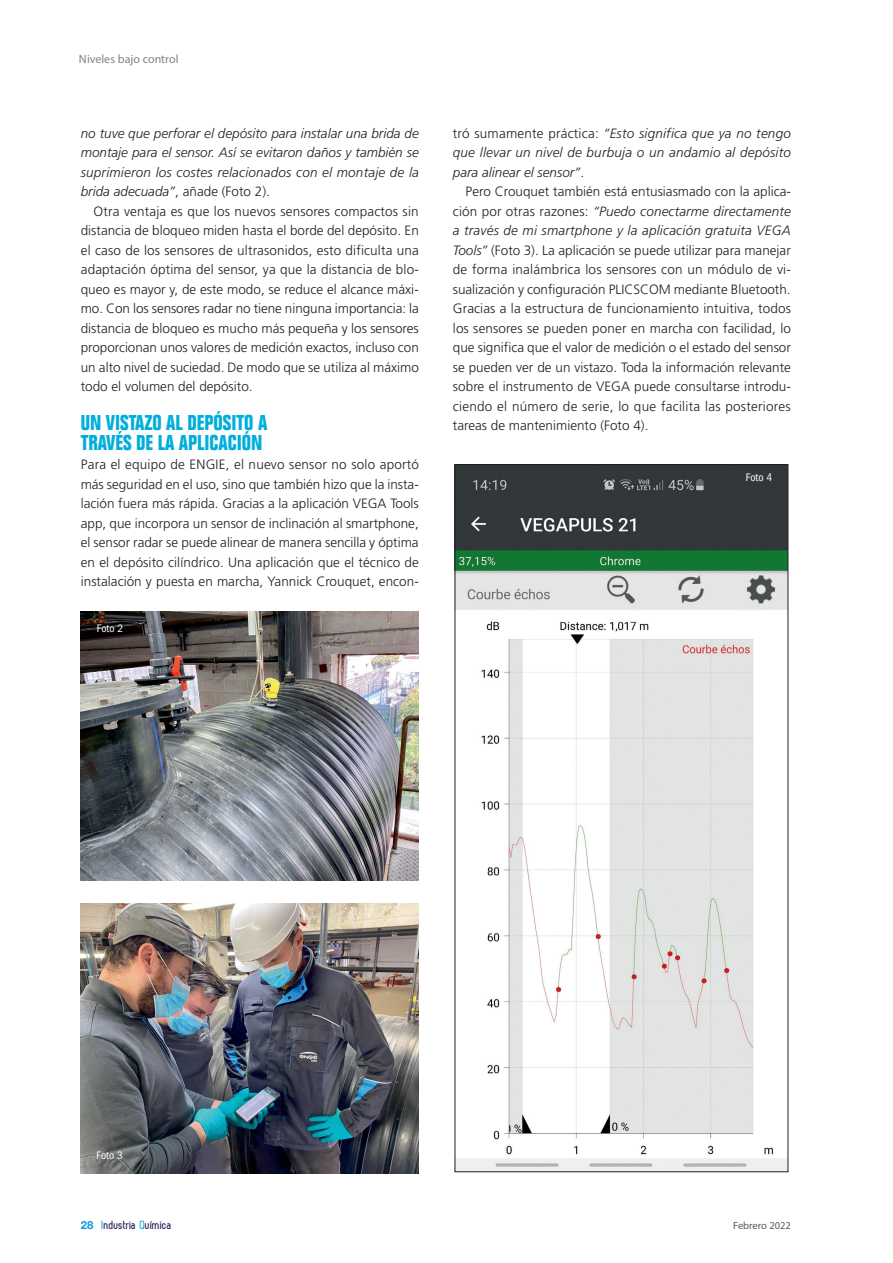
<style>
.page{position:relative;width:893px;height:1263px;background:#fff}
.page>*{position:absolute;margin:0;border:0;box-sizing:border-box;transform-origin:0 0}
._02_IQ_APARTADO{font:700 condensed 21px/19.5px "Folio";color:#00aedc}
._01-TEXTO{font:300 13.5px/19.5px "Frutiger";color:#231f20;text-align:justify}
._01-TEXTO_sin_sangri{font:300 13.5px/19.5px "Frutiger";color:#231f20;text-align:justify}
._01-TEXTO-2{font:italic 300 13.5px/19.5px "Frutiger";letter-spacing:.015em;color:#231f20;text-align:justify}
._01-TEXTO_sin_sangri-2{font:italic 300 13.5px/19.5px "Frutiger";letter-spacing:.015em;color:#231f20;text-align:justify}
.t1{font:700 12px "Zag";color:#27235f}
.t2{font:12px "Myriad Pro";color:#808285}
.IQ_pie_de_foto{font:condensed 11.25px "Franklin Gothic";color:#fff}
.t3{font:10.5px "Myriad Pro";color:#57585a}
.s1{font-style:normal}
.s2{font-style:italic}
.s3{font-family:"Helvetica Neue LT Std";font-size:11.25px;color:#069ddc}
.s4{color:#1bace1}
</style>
<div class="page">
<img style="left:81px;top:611px;width:337px;height:269px">
<img style="left:81px;top:904px;width:337px;height:269px">
<img style="left:457px;top:466px;width:329px;height:704px">
<p class="t2" style="left:79px;top:51px;width:101px">Niveles bajo control</p>
<p class="_01-TEXTO-2" style="left:81px;top:124px;width:340px">no tuve que perforar el depósito para instalar una brida de montaje para el sensor. Así se evitaron daños y también se suprimieron los costes relacionados con el montaje de la brida adecuada”<span class="s1">, añade (Foto 2).</span></p>
<p class="_01-TEXTO" style="left:81px;top:202px;width:340px;text-indent:13px">Otra ventaja es que los nuevos sensores compactos sin distancia de bloqueo miden hasta el borde del depósito. En el caso de los sensores de ultrasonidos, esto dificulta una adaptación óptima del sensor, ya que la distancia de blo&shy;queo es mayor y, de este modo, se reduce el alcance máxi&shy;mo. Con los sensores radar no tiene ninguna importancia: la distancia de bloqueo es mucho más pequeña y los sensores proporcionan unos valores de medición exactos, incluso con un alto nivel de suciedad. De modo que se utiliza al máximo todo el volumen del depósito.</p>
<p class="_02_IQ_APARTADO" style="left:81px;top:414px;width:188px">UN VISTAZO AL DEPÓSITO A<br>TRAVÉS DE LA APLICACIÓN</p>
<p class="_01-TEXTO_sin_sangri" style="left:81px;top:455px;width:340px">Para el equipo de ENGIE, el nuevo sensor no solo aportó más seguridad en el uso, sino que también hizo que la insta&shy;lación fuera más rápida. Gracias a la aplicación VEGA Tools app, que incorpora un sensor de inclinación al smartphone, el sensor radar se puede alinear de manera sencilla y óptima en el depósito cilíndrico. Una aplicación que el técnico de instalación y puesta en marcha, Yannick Crouquet, encon-</p>
<p class="IQ_pie_de_foto" style="left:97px;top:622px;width:28px">Foto 2</p>
<p class="_01-TEXTO_sin_sangri-2" style="left:453px;top:124px;width:340px"><span class="s1">tró sumamente práctica:</span> “Esto significa que ya no tengo que llevar un nivel de burbuja o un andamio al depósito para alinear el sensor”<span class="s1">.</span></p>
<p class="_01-TEXTO" style="left:453px;top:182px;width:340px;text-indent:13px">Pero Crouquet también está entusiasmado con la aplica&shy;ción por otras razones: <span class="s2">“Puedo conectarme directamente a través de mi smartphone y la aplicación gratuita VEGA Tools”</span> (Foto 3). La aplicación se puede utilizar para manejar de forma inalámbrica los sensores con un módulo de vi&shy;sualización y configuración PLICSCOM mediante Bluetooth.<br>Gracias a la estructura de funcionamiento intuitiva, todos los sensores se pueden poner en marcha con facilidad, lo que significa que el valor de medición o el estado del sensor se pueden ver de un vistazo. Toda la información relevante sobre el instrumento de VEGA puede consultarse introdu&shy;ciendo el número de serie, lo que facilita las posteriores tareas de mantenimiento (Foto 4).</p>
<p class="IQ_pie_de_foto" style="left:746px;top:471px;width:28px">Foto 4</p>
<p class="IQ_pie_de_foto" style="left:96px;top:1149px;width:28px">Foto 3</p>
<p class="t1" style="left:81px;top:1218px;width:93px"><span class="s3">28</span> <span class="s4">I</span>ndustria <span class="s4">Q</span>uímica</p>
<p class="t3" style="left:733px;top:1219px;width:59px">Febrero 2022</p>
</div>
